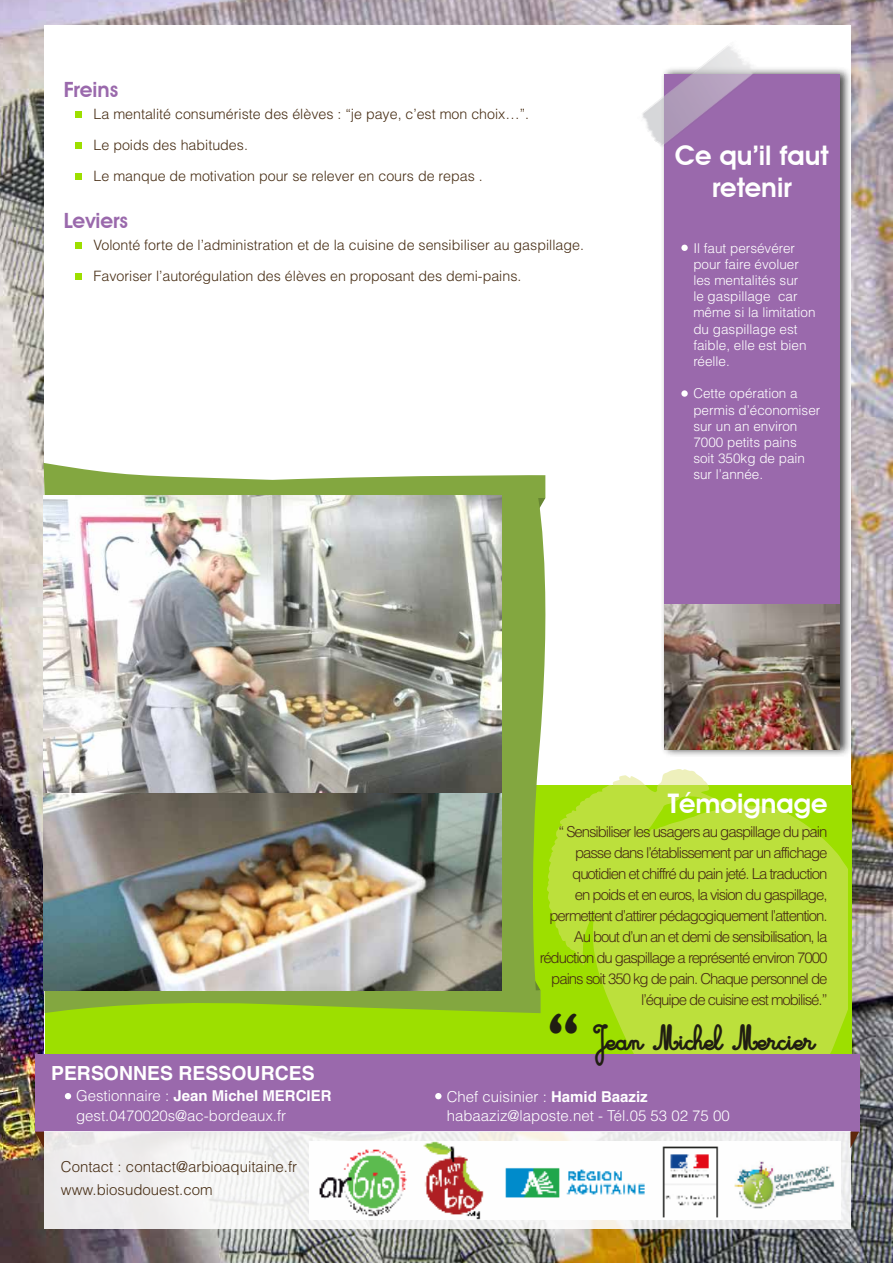
<style>
.page{position:relative;width:893px;height:1263px;background:#fff}
.page>*{position:absolute;margin:0;border:0;box-sizing:border-box;transform-origin:0 0}
.t1{font:600 27px/32.4px "Avant Garde IT Cby BT";color:#fff;text-align:center}
.t2{font:27px "Cursivestandardbold";color:#201e12}
.t3{font:600 21px "Avant Garde IT Cby BT";letter-spacing:-.01em;color:#9a69ac}
.t4{font:700 19.5px "Helvetica LT Std";color:#fff}
.t5{font:300 15px/21px "Helvetica LT Std";letter-spacing:-.07em;color:#472d14;text-align:right}
.t6{font:300 15px/19.5px "Helvetica LT Std";color:#fff}
.t7{font:300 15px/22.5px "Helvetica LT Std";color:#472d14}
.t8{font:300 14.25px/31px "Helvetica LT Std";color:#472d14}
.t9{font:300 13.5px/16.2px "Helvetica LT Std";color:#fff}
.s1{font-family:"Cooper Black Std";font-size:49.5px}
.s2{font-weight:700}
</style>
<div class="page">
<img style="left:0;top:0;width:893px;height:1263px">
<div style="left:44px;top:26px;width:807px;height:1074px;background:#fff"></div>
<div style="left:661px;top:66px;width:191px;height:692px;background:#000;opacity:.75"></div>
<div style="left:665px;top:74px;width:175px;height:675px;background:#9a69ac"></div>
<div style="left:45px;top:785px;width:806px;height:284px;background:#9ddf00"></div>
<svg style="left:554px;top:770px;width:293px;height:284px;fill:#bce03c"></svg>
<svg style="left:44px;top:463px;width:510px;height:550px"></svg>
<div style="left:35px;top:1054px;width:824px;height:77px;background:#9a69ac"></div>
<img style="left:642px;top:46px;width:121px;height:109px">
<img style="left:44px;top:792px;width:458px;height:198px">
<img style="left:665px;top:605px;width:175px;height:144px">
<div style="left:681px;top:245px;width:7px;height:6px;background:#fff;border-radius:50%"></div>
<svg style="left:681px;top:390px;width:7px;height:7px"></svg>
<svg style="left:435px;top:1093px;width:6px;height:6px"></svg>
<svg style="left:65px;top:1093px;width:6px;height:6px"></svg>
<img style="left:44px;top:496px;width:458px;height:296px">
<div style="left:75px;top:242px;width:7px;height:7px;background:#9ddf00"></div>
<div style="left:75px;top:111px;width:7px;height:7px;background:#9ddf00"></div>
<div style="left:75px;top:173px;width:7px;height:6px;background:#9ddf00"></div>
<div style="left:75px;top:143px;width:7px;height:6px;background:#9ddf00"></div>
<div style="left:75px;top:273px;width:7px;height:7px;background:#9ddf00"></div>
<div style="left:44px;top:1131px;width:806px;height:98px;background:#f0efef"></div>
<img style="left:309px;top:1141px;width:531px;height:78px">
<svg style="left:35px;top:1131px;width:9px;height:17px"></svg>
<svg style="left:850px;top:1131px;width:9px;height:17px"></svg>
<h2 class="t3" style="left:64px;top:76px;width:56px">Freins</h2>
<p class="t8" style="left:94px;top:98px;width:437px">La mentalité consumériste des élèves : “je paye, c’est mon choix…”.<br>Le poids des habitudes.<br>Le manque de motivation pour se relever en cours de repas .</p>
<h2 class="t3" style="left:64px;top:207px;width:66px">Leviers</h2>
<p class="t8" style="left:94px;top:229px;width:492px">Volonté forte de l’administration et de la cuisine de sensibiliser au gaspillage.<br>Favoriser l’autorégulation des élèves en proposant des demi-pains.</p>
<h1 class="t1" style="left:675px;top:139px;width:155px">Ce qu’il faut retenir</h1>
<p class="t9" style="left:693px;top:239px;width:124px">Il faut persévérer pour faire évoluer les mentalités sur<br>le gaspillage car même si la limitation du gaspillage est faible, elle est bien réelle.</p>
<p class="t9" style="left:693px;top:385px;width:128px">Cette opération a permis d’économiser sur un an environ<br>7000 petits pains soit 350kg de pain sur l’année.</p>
<h3 class="t4" style="left:51px;top:1061px;width:265px">PERSONNES RESSOURCES</h3>
<h1 class="t1" style="left:668px;top:787px;width:161px">Témoignage</h1>
<p class="t5" style="left:540px;top:821px;width:289px">“ Sensibiliser les usagers au gaspillage du pain passe dans l’établissement par un affichage quotidien et chiffré du pain jeté. La traduction<br>en poids et en euros, la vision du gaspillage, permettent d’attirer pédagogiquement l’attention.<br>Au bout d’un an et demi de sensibilisation, la réduction du gaspillage a représenté environ 7000 pains soit 350 kg de pain. Chaque personnel de l’équipe de cuisine est mobilisé.”</p>
<h1 class="t2" style="left:548px;top:1024px;width:269px"><span class="s1">‘‘</span> Jean Michel Mercier</h1>
<p class="t6" style="left:76px;top:1086px;width:257px">Gestionnaire : <span class="s2">Jean Michel MERCIER </span>gest.0470020s@ac-bordeaux.fr</p>
<p class="t6" style="left:447px;top:1086px;width:284px">Chef cuisinier : <span class="s2">Hamid Baaziz </span>habaaziz@laposte.net - Tél.05 53 02 75 00</p>
<p class="t7" style="left:61px;top:1156px;width:238px">Contact : contact@arbioaquitaine.fr www.biosudouest.com</p>
</div>
